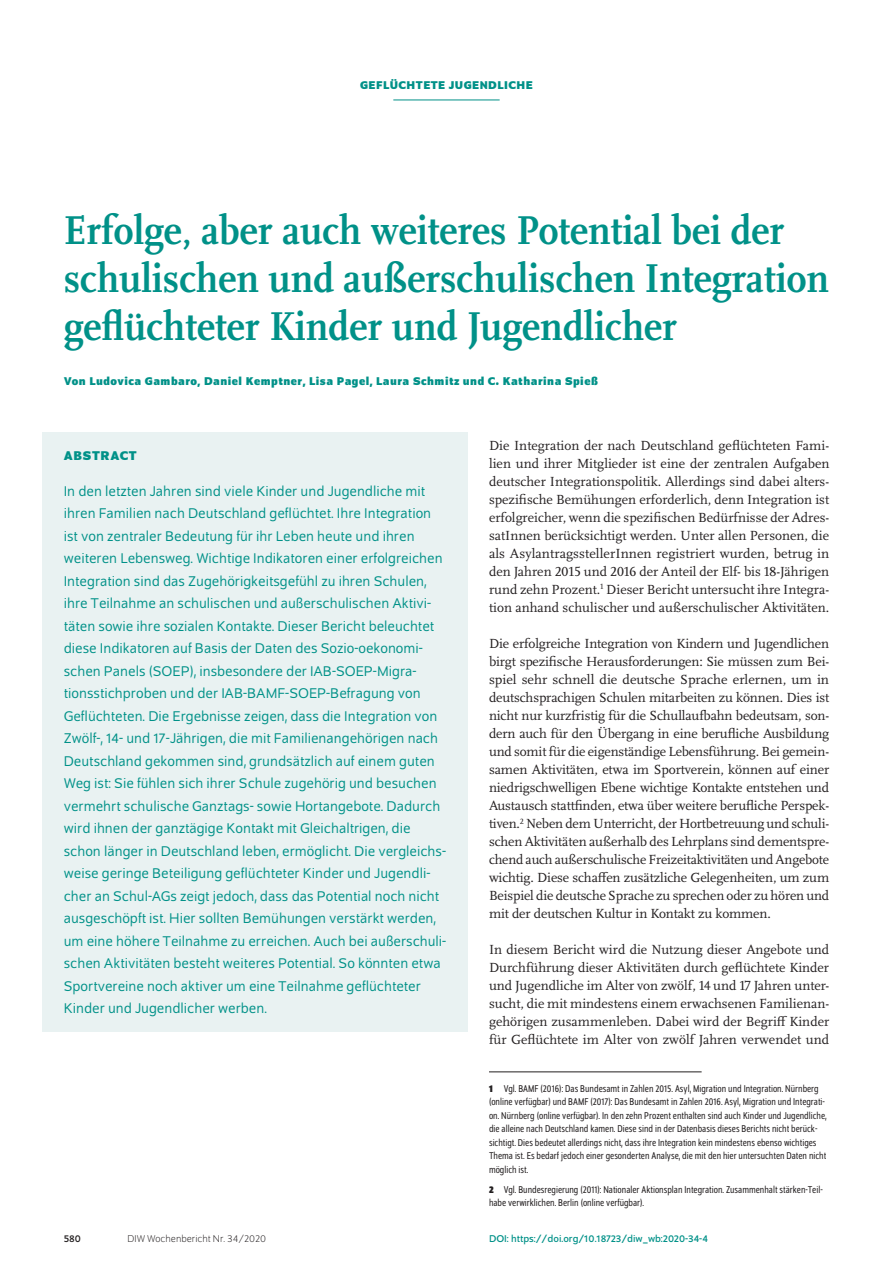
<style>
.page{position:relative;width:893px;height:1263px;background:#fff}
.page>*{position:absolute;margin:0;border:0;box-sizing:border-box;transform-origin:0 0}
.t1{font:700 42px/48px "Scala Pro";color:#009188;scale:.93 1}
.t2{font:15px/22.5px "Schumpeter Blond";color:#009188}
.t3{font:13.8px/18px "Scala Pro";color:#231f20;text-align:justify}
.t4{font:700 13.5px "Schumpeter";letter-spacing:.05em;color:#009188}
.t5{font:700 12px "Schumpeter";letter-spacing:.04em;color:#009188}
.t6{font:semi-condensed 10.5px/13.5px "Schumpeter Blond";color:#231f20}
.t7{font:10.5px "Schumpeter";color:#009188}
.t8{font:300 10.5px "Schumpeter";color:#231f20}
.t9{font:10.5px "Schumpeter";color:#231f20}
.s1{font-family:"Schumpeter";font-weight:700}
</style>
<div class="page">
<hr style="left:393px;top:100px;width:107px;height:1px;background:#009188">
<div style="left:43px;top:432px;width:425px;height:599px;background:#e9f2f2"></div>
<hr style="left:489px;top:1071px;width:213px;height:1px;background:#231f20">
<p class="t5" style="left:360px;top:79px;width:174px">GEFLÜCHTETE JUGENDLICHE</p>
<h1 class="t1" style="left:64px;top:203px;width:824px">Erfolge, aber auch weiteres Potential bei der schulischen und außerschulischen Integration geflüchteter Kinder und Jugendlicher</h1>
<p class="t5" style="left:64px;top:374px;width:536px">Von Ludovica Gambaro, Daniel Kemptner, Lisa Pagel, Laura Schmitz und C. Katharina Spieß</p>
<p class="t4" style="left:64px;top:448px;width:75px">ABSTRACT</p>
<p class="t2" style="left:64px;top:480px;width:384px">In den letzten Jahren sind viele Kinder und Jugendliche mit ihren Familien nach Deutschland geflüchtet. Ihre Integration ist von zentraler Bedeutung für ihr Leben heute und ihren weiteren Lebensweg. Wichtige Indikatoren einer erfolgreichen Integration sind das Zugehörigkeitsgefühl zu ihren Schulen, ihre Teilnahme an schulischen und außerschulischen Aktivi&shy;täten sowie ihre sozialen Kontakte. Dieser Bericht beleuchtet diese Indikatoren auf Basis der Daten des Sozio-oekonomi&shy;schen Panels (SOEP), insbesondere der IAB-SOEP-Migra&shy;tionsstichproben und der IAB-BAMF-SOEP-Befragung von Geflüchteten. Die Ergebnisse zeigen, dass die Integration von Zwölf-, 14- und 17-Jährigen, die mit Familienangehörigen nach Deutschland gekommen sind, grundsätzlich auf einem guten Weg ist: Sie fühlen sich ihrer Schule zugehörig und besuchen vermehrt schulische Ganztags- sowie Hortangebote. Dadurch wird ihnen der ganztägige Kontakt mit Gleichaltrigen, die schon länger in Deutschland leben, ermöglicht. Die vergleichs&shy;weise geringe Beteiligung geflüchteter Kinder und Jugendli&shy;cher an Schul-AGs zeigt jedoch, dass das Potential noch nicht ausgeschöpft ist. Hier sollten Bemühungen verstärkt werden, um eine höhere Teilnahme zu erreichen. Auch bei außerschuli&shy;schen Aktivitäten besteht weiteres Potential. So könnten etwa Sportvereine noch aktiver um eine Teilnahme geflüchteter Kinder und Jugendlicher werben.</p>
<p class="t9" style="left:64px;top:1233px;width:19px">580</p>
<p class="t8" style="left:128px;top:1234px;width:140px">DIW Wochenbericht Nr. 34/2020</p>
<p class="t3" style="left:489px;top:436px;width:342px">Die Integration der nach Deutschland geflüchteten Fami&shy;lien und ihrer Mitglieder ist eine der zentralen Aufgaben deutscher Integrationspolitik. Allerdings sind dabei alters&shy;spezifische Bemühungen erforderlich, denn Integration ist erfolgreicher, wenn die spezifischen Bedürfnisse der Adres&shy;satInnen berücksichtigt werden. Unter allen Personen, die als AsylantragsstellerInnen registriert wurden, betrug in den Jahren 2015 und 2016 der Anteil der Elf- bis 18-Jährigen rund zehn Prozent.<sup>1</sup> Dieser Bericht untersucht ihre Integra&shy;tion anhand schulischer und außerschulischer Aktivitäten.</p>
<p class="t3" style="left:489px;top:634px;width:342px">Die erfolgreiche Integration von Kindern und Jugendlichen birgt spezifische Herausforderungen: Sie müssen zum Bei&shy;spiel sehr schnell die deutsche Sprache erlernen, um in deutschsprachigen Schulen mitarbeiten zu können. Dies ist nicht nur kurzfristig für die Schullaufbahn bedeutsam, son&shy;dern auch für den Übergang in eine berufliche Ausbildung und somit für die eigenständige Lebensführung. Bei gemein&shy;samen Aktivitäten, etwa im Sportverein, können auf einer niedrigschwelligen Ebene wichtige Kontakte entstehen und Austausch stattfinden, etwa über weitere berufliche Perspek&shy;tiven.<sup>2</sup> Neben dem Unterricht, der Hortbetreuung und schuli&shy;schen Aktivitäten außerhalb des Lehrplans sind dementspre&shy;chend auch außerschulische Freizeitaktivitäten und Angebote wichtig. Diese schaffen zusätzliche Gelegenheiten, um zum Beispiel die deutsche Sprache zu sprechen oder zu hören und mit der deutschen Kultur in Kontakt zu kommen.</p>
<p class="t3" style="left:489px;top:940px;width:342px">In diesem Bericht wird die Nutzung dieser Angebote und Durchführung dieser Aktivitäten durch geflüchtete Kinder und Jugendliche im Alter von zwölf, 14 und 17 Jahren unter&shy;sucht, die mit mindestens einem erwachsenen Familienan&shy;gehörigen zusammenleben. Dabei wird der Begriff Kinder für Geflüchtete im Alter von zwölf Jahren verwendet und</p>
<p class="t6" style="left:489px;top:1082px;width:339px"><span class="s1">1</span> Vgl. BAMF (2016): Das Bundesamt in Zahlen 2015. Asyl, Migration und Integration. Nürnberg (online verfügbar) und BAMF (2017): Das Bundesamt in Zahlen 2016. Asyl, Migration und Integrati&shy;on. Nürnberg (online verfügbar). In den zehn Prozent enthalten sind auch Kinder und Jugendliche, die alleine nach Deutschland kamen. Diese sind in der Datenbasis dieses Berichts nicht berück&shy;sichtigt. Dies bedeutet allerdings nicht, dass ihre Integration kein mindestens ebenso wichtiges Thema ist. Es bedarf jedoch einer gesonderten Analyse, die mit den hier untersuchten Daten nicht möglich ist.</p>
<p class="t6" style="left:489px;top:1183px;width:335px"><span class="s1">2</span> Vgl. Bundesregierung (2011): Nationaler Aktionsplan Integration. Zusammenhalt stärken-Teil&shy;habe verwirklichen. Berlin (online verfügbar).</p>
<p class="t7" style="left:489px;top:1233px;width:220px">DOI: https://doi.org/10.18723/diw_wb:2020-34-4</p>
</div>
